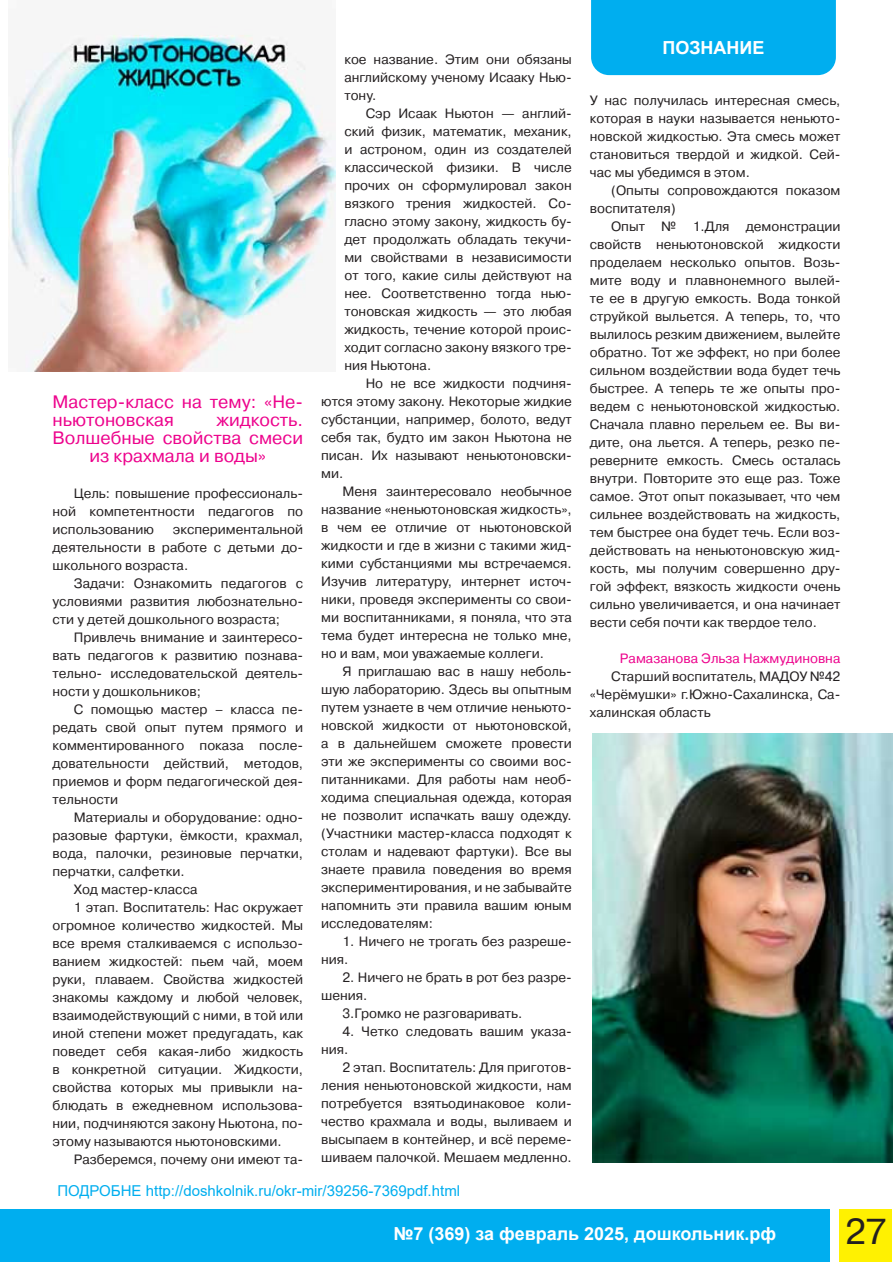
<style>
.page{position:relative;width:893px;height:1263px;background:#fff}
.page>*{position:absolute;margin:0;border:0;box-sizing:border-box;transform-origin:0 0}
.t1{font:36px "Pragmatica C";color:#231f20}
.Заголовок_12м{font:18px/18px "Pragmatica C";color:#ed028c}
.t2{font:700 18px "Arial";color:#fff}
.t3{font:15px "Arial";color:#00aeef}
.Основной_абзац_9ч{font:13.5px/18px "Pragmatica C";color:#231f20;text-align:justify}
.Основной_абзац_9м{font:13.5px "Pragmatica C";color:#ed028c}
</style>
<div class="page">
<div style="left:591px;top:0;width:245px;height:75px;background:#00aeef"></div>
<div style="left:1px;top:1210px;width:829px;height:52px;background:#00aeef"></div>
<div style="left:840px;top:1210px;width:52px;height:52px;background:#fff101"></div>
<img style="left:592px;top:733px;width:300px;height:430px">
<img style="left:9px;top:30px;width:327px;height:341px">
<p class="Заголовок_12м" style="left:52px;top:393px;width:252px">Мастер-класс на тему: «Не&shy;ньютоновская</p>
<p class="Заголовок_12м" style="left:216px;top:411px;width:88px">жидкость.</p>
<p class="Заголовок_12м" style="left:52px;top:429px;width:252px">Волшебные свойства смеси</p>
<p class="Заголовок_12м" style="left:89px;top:447px;width:178px">из крахмала и воды»</p>
<p class="Основной_абзац_9ч" style="left:52px;top:484px;width:252px;text-indent:21px">Цель: повышение профессиональ&shy;ной компетентности педагогов по использованию</p>
<p class="Основной_абзац_9ч" style="left:52px;top:520px;width:252px;text-indent:120px">экспериментальной деятельности в работе с детьми до&shy;школьного возраста.</p>
<p class="Основной_абзац_9ч" style="left:52px;top:574px;width:252px;text-indent:21px">Задачи: Ознакомить педагогов с условиями развития любознательно&shy;сти у детей дошкольного возраста;</p>
<p class="Основной_абзац_9ч" style="left:52px;top:628px;width:252px;text-indent:21px">Привлечь внимание и заинтересо&shy;вать педагогов к развитию познава&shy;тельно- исследовательской деятель&shy;ности у дошкольников;</p>
<p class="Основной_абзац_9ч" style="left:52px;top:700px;width:252px;text-indent:21px">С помощью мастер – класса пе&shy;редать свой опыт путем прямого и комментированного показа после&shy;довательности действий, методов, приемов и форм педагогической дея&shy;тельности</p>
<p class="Основной_абзац_9ч" style="left:52px;top:808px;width:252px;text-indent:21px">Материалы и оборудование: одно&shy;разовые фартуки, ёмкости, крахмал, вода, палочки, резиновые перчатки, перчатки, салфетки.</p>
<p class="Основной_абзац_9ч" style="left:74px;top:880px;width:125px">Ход мастер-класса</p>
<p class="Основной_абзац_9ч" style="left:52px;top:898px;width:252px;text-indent:21px">1 этап. Воспитатель: Нас окружает огромное количество жидкостей. Мы все время сталкиваемся с использо&shy;ванием жидкостей: пьем чай, моем руки, плаваем. Свойства жидкостей знакомы каждому и любой человек, взаимодействующий с ними, в той или иной степени может предугадать, как поведет себя какая-либо жидкость в конкретной ситуации. Жидкости, свойства которых мы привыкли на&shy;блюдать в ежедневном использова&shy;нии, подчиняются закону Ньютона, по&shy;этому называются ньютоновскими.</p>
<p class="Основной_абзац_9ч" style="left:74px;top:1150px;width:231px">Разберемся, почему они имеют та-</p>
<p class="Основной_абзац_9ч" style="left:344px;top:50px;width:229px">кое название. Этим они обязаны английскому ученому Исааку Нью&shy;тону.</p>
<p class="Основной_абзац_9ч" style="left:344px;top:104px;width:229px;text-indent:21px">Сэр Исаак Ньютон — англий&shy;ский физик, математик, механик, и астроном, один из создателей классической физики. В числе прочих он сформулировал закон вязкого трения жидкостей. Со&shy;гласно этому закону, жидкость бу&shy;дет продолжать обладать текучи&shy;ми свойствами в независимости от того, какие силы действуют на нее. Соответственно тогда нью&shy;тоновская жидкость — это любая жидкость, течение которой проис&shy;ходит согласно закону вязкого тре&shy;ния Ньютона.</p>
<p class="Основной_абзац_9ч" style="left:321px;top:374px;width:252px;text-indent:45px">Но не все жидкости подчиня&shy;ются этому закону. Некоторые жидкие субстанции, например, болото, ведут себя так, будто им закон Ньютона не писан. Их называют неньютоновски&shy;ми.</p>
<p class="Основной_абзац_9ч" style="left:321px;top:482px;width:252px;text-indent:21px">Меня заинтересовало необычное название «неньютоновская жидкость», в чем ее отличие от ньютоновской жидкости и где в жизни с такими жид&shy;кими субстанциями мы встречаемся.<br>Изучив литературу, интернет источ&shy;ники, проведя эксперименты со свои&shy;ми воспитанниками, я поняла, что эта тема будет интересна не только мне, но и вам, мои уважаемые коллеги.</p>
<p class="Основной_абзац_9ч" style="left:321px;top:662px;width:252px;text-indent:21px">Я приглашаю вас в нашу неболь&shy;шую лабораторию. Здесь вы опытным путем узнаете в чем отличие неньюто&shy;новской жидкости от ньютоновской, а в дальнейшем сможете провести эти же эксперименты со своими вос&shy;питанниками. Для работы нам необ&shy;ходима специальная одежда, которая не позволит испачкать вашу одежду. (Участники мастер-класса подходят к столам и надевают фартуки). Все вы знаете правила поведения во время экспериментирования, и не забывайте напомнить эти правила вашим юным исследователям:</p>
<p class="Основной_абзац_9ч" style="left:321px;top:932px;width:252px;text-indent:21px">1. Ничего не трогать без разреше&shy;ния.</p>
<p class="Основной_абзац_9ч" style="left:321px;top:968px;width:252px;text-indent:21px">2. Ничего не брать в рот без разре&shy;шения.</p>
<p class="Основной_абзац_9ч" style="left:342px;top:1004px;width:181px">3.Громко не разговаривать.</p>
<p class="Основной_абзац_9ч" style="left:321px;top:1022px;width:252px;text-indent:21px">4. Четко следовать вашим указа&shy;ния.</p>
<p class="Основной_абзац_9ч" style="left:321px;top:1058px;width:252px;text-indent:21px">2 этап. Воспитатель: Для приготов&shy;ления неньютоновской жидкости, нам потребуется взятьодинаковое коли&shy;чество крахмала и воды, выливаем и высыпаем в контейнер, и всё переме&shy;шиваем палочкой. Мешаем медленно.</p>
<p class="t3" style="left:57px;top:1180px;width:404px">ПОДРОБНЕ http://doshkolnik.ru/okr-mir/39256-7369pdf.html</p>
<p class="t2" style="left:662px;top:35px;width:104px">ПОЗНАНИЕ</p>
<p class="Основной_абзац_9ч" style="left:590px;top:91px;width:252px">У нас получилась интересная смесь, которая в науки называется неньюто&shy;новской жидкостью. Эта смесь может становиться твердой и жидкой. Сей&shy;час мы убедимся в этом.</p>
<p class="Основной_абзац_9ч" style="left:590px;top:181px;width:252px;text-indent:21px">(Опыты сопровождаются показом воспитателя)</p>
<p class="Основной_абзац_9ч" style="left:590px;top:217px;width:252px;text-indent:21px">Опыт № 1.Для демонстрации свойств неньютоновской жидкости проделаем несколько опытов. Возь&shy;мите воду и плавнонемного вылей&shy;те ее в другую емкость. Вода тонкой струйкой выльется. А теперь, то, что вылилось резким движением, вылейте обратно. Тот же эффект, но при более сильном воздействии вода будет течь быстрее. А теперь те же опыты про&shy;ведем с неньютоновской жидкостью.<br>Сначала плавно перельем ее. Вы ви&shy;дите, она льется. А теперь, резко пе&shy;реверните емкость. Смесь осталась внутри. Повторите это еще раз. Тоже самое. Этот опыт показывает, что чем сильнее воздействовать на жидкость, тем быстрее она будет течь. Если воз&shy;действовать на неньютоновскую жид&shy;кость, мы получим совершенно дру&shy;гой эффект, вязкость жидкости очень сильно увеличивается, и она начинает вести себя почти как твердое тело.</p>
<p class="Основной_абзац_9м" style="left:620px;top:651px;width:222px">Рамазанова Эльза Нажмудиновна</p>
<p class="Основной_абзац_9ч" style="left:590px;top:667px;width:252px;text-indent:21px">Старший воспитатель, МАДОУ №42 «Черёмушки» г.Южно-Сахалинска, Са&shy;халинская область</p>
<p class="t2" style="left:393px;top:1221px;width:384px">№7 (369) за февраль 2025, дошкольник.рф</p>
<p class="t1" style="left:845px;top:1212px;width:43px">27</p>
</div>
